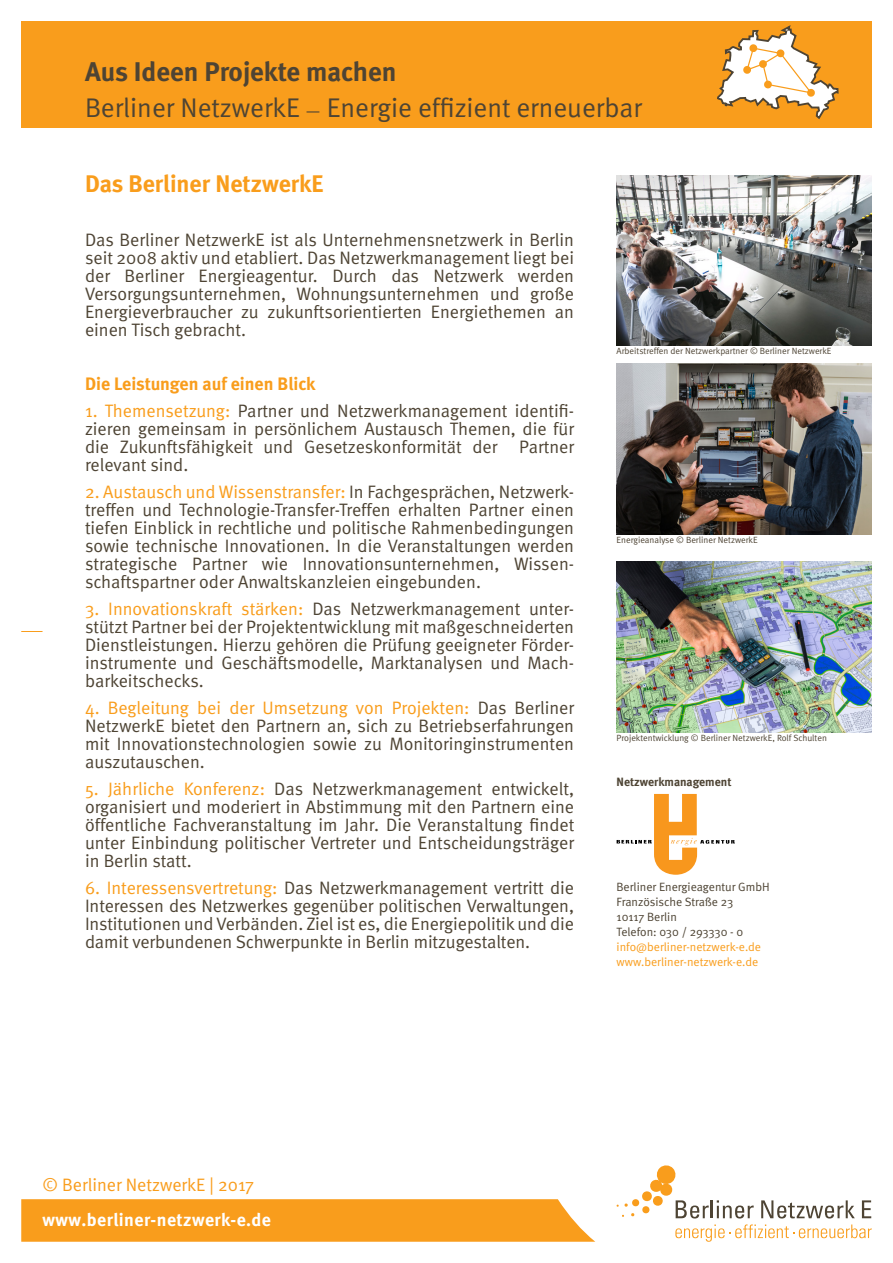
<style>
.page{position:relative;width:893px;height:1263px;background:#fff}
.page>*{position:absolute;margin:0;border:0;box-sizing:border-box;transform-origin:0 0}
.t1{font:27px "Meta Normal";color:#4e4434}
.t2{font:700 27px "Meta";color:#4e4434}
.t3{font:700 24px "Meta";color:#f99d1c}
.t4{font:18px/18px "Meta Normal";color:#4e4434;text-align:justify}
.t5{font:700 18px "Meta";letter-spacing:.025em;color:#fff}
.t6{font:700 18px "Meta";color:#f99d1c}
.t7{font:18px "Meta Normal";color:#f99d1c}
.t8{font:12px/15px "Meta Normal";color:#4e4434}
.t9{font:12px/15px "Meta Normal";color:#f99d1c}
.t10{font:700 12px "Meta";color:#4e4434}
.t11{font:9px "Meta Normal";color:#4e4434}
.s1{font-size:18px}
.s2{color:#f99d1c}
</style>
<div class="page">
<svg style="left:21px;top:1199px;width:574px;height:43px;background:#f9a126"></svg>
<div style="left:21px;top:21px;width:851px;height:107px;background:#f99d1c"></div>
<img style="left:617px;top:363px;width:255px;height:171px">
<img style="left:617px;top:562px;width:255px;height:171px">
<svg style="left:21px;top:631px;width:22px;height:1px"></svg>
<svg style="left:761px;top:1200px;width:94px;height:18px"></svg>
<svg style="left:862px;top:1200px;width:9px;height:18px"></svg>
<svg style="left:675px;top:1224px;width:197px;height:18px"></svg>
<svg style="left:616px;top:1165px;width:138px;height:53px"></svg>
<img style="left:617px;top:175px;width:255px;height:170px">
<svg style="left:717px;top:25px;width:122px;height:94px"></svg>
<svg style="left:680px;top:237px;width:22px;height:6px"></svg>
<svg style="left:617px;top:794px;width:118px;height:81px"></svg>
<h1 class="t2" style="left:85px;top:55px;width:313px">Aus Ideen Projekte machen</h1>
<h1 class="t1" style="left:85px;top:92px;width:558px">Berliner NetzwerkE <span class="s1">—</span> Energie effizient erneuerbar</h1>
<h2 class="t3" style="left:85px;top:170px;width:240px">Das Berliner NetzwerkE</h2>
<p class="t4" style="left:85px;top:231px;width:490px">Das Berliner NetzwerkE ist als Unternehmensnetzwerk in Berlin seit 2008 aktiv und etabliert. Das Netzwerkmanagement liegt bei der Berliner Energieagentur. Durch das Netzwerk werden Versorgungsunternehmen, Wohnungsunternehmen und große Energieverbraucher zu zukunftsorientierten Energiethemen an einen Tisch gebracht.</p>
<p class="t6" style="left:85px;top:373px;width:232px">Die Leistungen auf einen Blick</p>
<p class="t4" style="left:85px;top:402px;width:490px"><span class="s2">1. Themensetzung:</span> Partner und Netzwerkmanagement identifi&shy;zieren gemeinsam in persönlichem Austausch Themen, die für die Zukunftsfähigkeit und Gesetzeskonformität der Partner relevant sind.</p>
<p class="t4" style="left:85px;top:483px;width:490px"><span class="s2">2. Austausch und Wissenstransfer:</span> In Fachgesprächen, Netzwerk&shy;treffen und Technologie-Transfer-Treffen erhalten Partner einen tiefen Einblick in rechtliche und politische Rahmenbedingungen sowie technische Innovationen. In die Veranstaltungen werden strategische Partner wie Innovationsunternehmen, Wissen&shy;schaftspartner oder Anwaltskanzleien eingebunden.</p>
<p class="t4" style="left:85px;top:600px;width:490px"><span class="s2">3. Innovationskraft stärken:</span> Das Netzwerkmanagement unter&shy;stützt Partner bei der Projektentwicklung mit maßgeschneiderten Dienstleistungen. Hierzu gehören die Prüfung geeigneter Förder&shy;instrumente und Geschäftsmodelle, Marktanalysen und Mach&shy;barkeitschecks.</p>
<p class="t4" style="left:85px;top:699px;width:490px"><span class="s2">4. Begleitung bei der Umsetzung von Projekten:</span> Das Berliner NetzwerkE bietet den Partnern an, sich zu Betriebserfahrungen mit Innovationstechnologien sowie zu Monitoringinstrumenten auszutauschen.</p>
<p class="t4" style="left:85px;top:780px;width:491px"><span class="s2">5. Jährliche Konferenz:</span> Das Netzwerkmanagement entwickelt, organisiert und moderiert in Abstimmung mit den Partnern eine öffentliche Fachveranstaltung im Jahr. Die Veranstaltung findet unter Einbindung politischer Vertreter und Entscheidungsträger in Berlin statt.</p>
<p class="t4" style="left:85px;top:879px;width:490px"><span class="s2">6. Interessensvertretung:</span> Das Netzwerkmanagement vertritt die Interessen des Netzwerkes gegenüber politischen Verwaltungen, Institutionen und Verbänden. Ziel ist es, die Energiepolitik und die damit verbundenen Schwerpunkte in Berlin mitzugestalten.</p>
<p class="t11" style="left:617px;top:346px;width:216px">Arbeitstreffen der Netzwerkpartner © Berliner NetzwerkE</p>
<p class="t11" style="left:617px;top:535px;width:143px">Energieanalyse © Berliner NetzwerkE</p>
<p class="t11" style="left:617px;top:733px;width:212px">Projektentwicklung © Berliner NetzwerkE, Rolf Schulten</p>
<p class="t10" style="left:617px;top:774px;width:116px">Netzwerkmanagement</p>
<p class="t8" style="left:617px;top:879px;width:155px">Berliner Energieagentur GmbH<br>Französische Straße 23<br>10117 Berlin<br>Telefon: 030 / 293330 - 0</p>
<p class="t9" style="left:617px;top:939px;width:146px">info@berliner-netzwerk-e.de www.berliner-netzwerk-e.de</p>
<p class="t7" style="left:43px;top:1174px;width:213px">© Berliner NetzwerkE | 2017</p>
<p class="t5" style="left:43px;top:1209px;width:230px">www.berliner-netzwerk-e.de</p>
</div>
